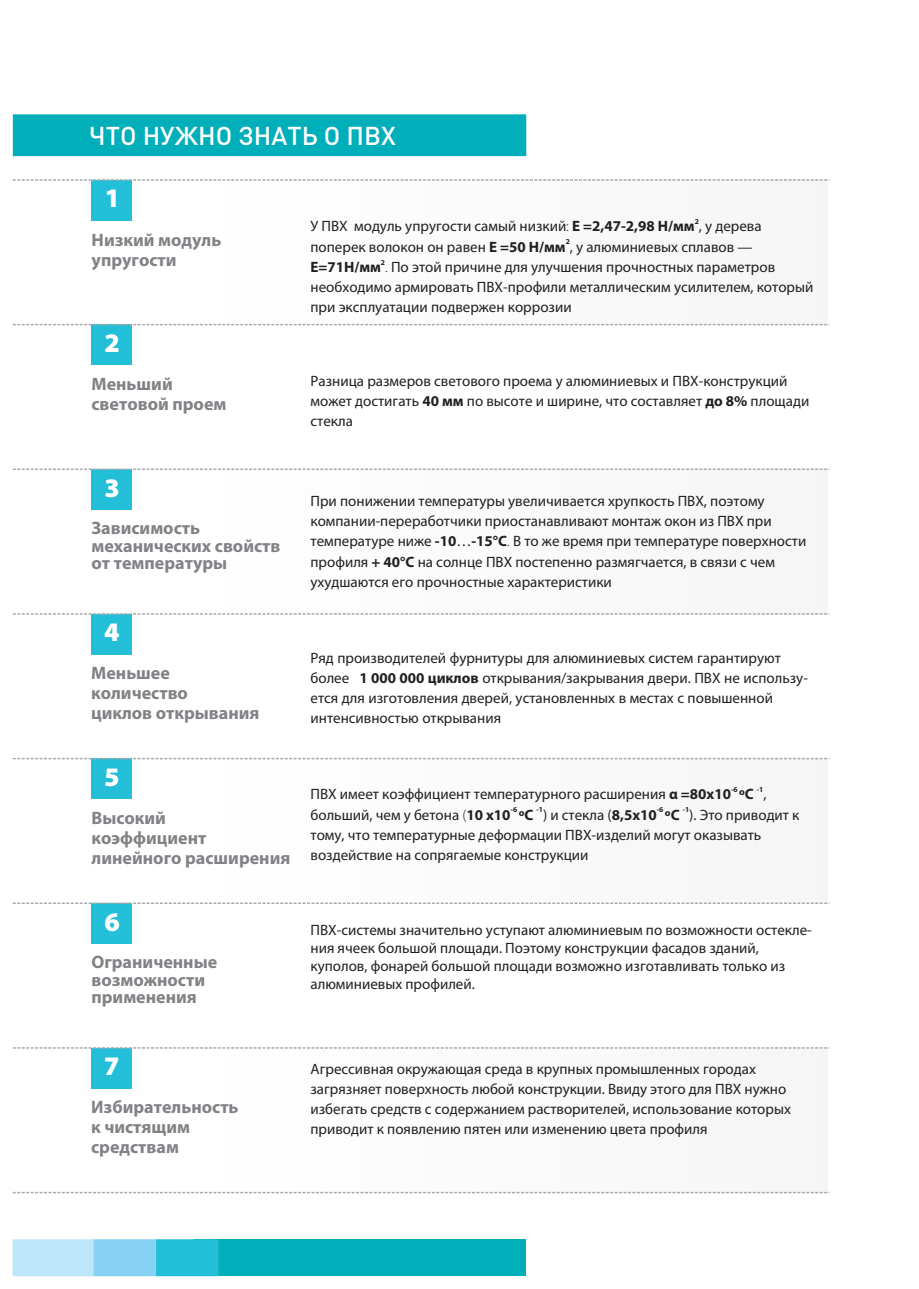
<style>
.page{position:relative;width:919px;height:1289px;background:#fff}
.page>*{position:absolute;margin:0;border:0;box-sizing:border-box;transform-origin:0 0}
.t1{font:900 26.85px "Myriad Pro";color:#fff}
.t2{font:500 25.5px "DIN Pro";color:#fff}
.t3{font:700 18px/20px "Myriad Pro";color:#808285}
.t4{font:15px/20.1px "Myriad Pro";color:#231f20}
.t5{font:700 7.5px "Myriad Pro";color:#231f20}
.s1{font-weight:300}
.s2{font-weight:700}
</style>
<div class="page">
<div style="left:81px;top:1048px;width:746px;height:144px;background:#fbfbfb"></div>
<div style="left:81px;top:759px;width:746px;height:143px;background:#fbfbfb"></div>
<div style="left:81px;top:470px;width:746px;height:143px;background:#fbfbfb"></div>
<div style="left:81px;top:180px;width:746px;height:144px;background:#fbfbfb"></div>
<div style="left:13px;top:114px;width:513px;height:42px;background:#00afb9"></div>
<div style="left:92px;top:180px;width:40px;height:40px;background:#23bfd8"></div>
<div style="left:92px;top:324px;width:40px;height:41px;background:#23bfd8"></div>
<div style="left:92px;top:614px;width:40px;height:40px;background:#23bfd8"></div>
<div style="left:92px;top:758px;width:40px;height:41px;background:#23bfd8"></div>
<div style="left:92px;top:469px;width:40px;height:41px;background:#23bfd8"></div>
<div style="left:92px;top:1047px;width:40px;height:41px;background:#23bfd8"></div>
<div style="left:92px;top:903px;width:40px;height:40px;background:#23bfd8"></div>
<svg style="left:13px;top:179px;width:816px;height:2px"></svg>
<svg style="left:13px;top:324px;width:816px;height:1px"></svg>
<svg style="left:13px;top:468px;width:816px;height:2px"></svg>
<svg style="left:13px;top:613px;width:816px;height:1px"></svg>
<svg style="left:13px;top:757px;width:816px;height:2px"></svg>
<svg style="left:13px;top:902px;width:816px;height:2px"></svg>
<svg style="left:13px;top:1047px;width:816px;height:1px"></svg>
<svg style="left:13px;top:1191px;width:816px;height:2px"></svg>
<div style="left:193px;top:1239px;width:333px;height:37px;background:#00afb9"></div>
<svg style="left:13px;top:1239px;width:205px;height:37px;background:#7ed4ed"></svg>
<h2 class="t2" style="left:89px;top:125px;width:308px">ЧТО НУЖНО ЗНАТЬ О ПВХ</h2>
<h1 class="t1" style="left:105px;top:187px;width:17px">1</h1>
<p class="t3" style="left:92px;top:231px;width:131px">Низкий модуль упругости</p>
<h1 class="t1" style="left:104px;top:332px;width:17px">2</h1>
<p class="t3" style="left:91px;top:375px;width:136px">Меньший световой проем</p>
<h1 class="t1" style="left:104px;top:476px;width:17px">3</h1>
<p class="t3" style="left:91px;top:521px;width:190px;line-height:17.2px">Зависимость механических свойств от температуры</p>
<h1 class="t1" style="left:104px;top:621px;width:17px">4</h1>
<p class="t3" style="left:91px;top:664px;width:170px">Меньшее количество<br>циклов открывания</p>
<h1 class="t1" style="left:104px;top:765px;width:17px">5</h1>
<p class="t3" style="left:92px;top:809px;width:200px">Высокий<br>коэффициент линейного расширения</p>
<h1 class="t1" style="left:104px;top:910px;width:17px">6</h1>
<p class="t3" style="left:91px;top:955px;width:127px;line-height:17.2px">Ограниченные возможности применения</p>
<h1 class="t1" style="left:104px;top:1055px;width:17px">7</h1>
<p class="t3" style="left:91px;top:1098px;width:149px">Избирательность к чистящим средствам</p>
<p class="t5" style="left:694px;top:218px;width:6px">2</p>
<p class="t4" style="left:310px;top:217px;width:452px">У ПВХ модуль упругости самый низкий<span class="s1">:</span> <span class="s2">Е =2,47-2,98 Н/мм</span> , у дерева</p>
<p class="t5" style="left:565px;top:239px;width:6px">2</p>
<p class="t4" style="left:310px;top:238px;width:443px">поперек волокон он равен <span class="s2">Е =50 Н/мм</span> , у алюминиевых сплавов —</p>
<p class="t5" style="left:381px;top:259px;width:6px">2</p>
<p class="t4" style="left:310px;top:258px;width:504px"><span class="s2">Е=71Н/мм</span> <span class="s1">.</span> По этой причине для улучшения прочностных параметров необходимо армировать ПВХ-профили металлическим усилителем, который при эксплуатации подвержен коррозии</p>
<p class="t4" style="left:310px;top:372px;width:500px">Разница размеров светового проема у алюминиевых и ПВХ-конструкций может достигать <span class="s2">40 мм</span> по высоте и ширине, что составляет <span class="s2">до 8%</span> площади стекла</p>
<p class="t4" style="left:310px;top:492px;width:497px">При понижении температуры увеличивается хрупкость ПВХ, поэтому компании-переработчики приостанавливают монтаж окон из ПВХ при температуре ниже <span class="s2">-10</span>…<span class="s2">-15°C</span><span class="s1">.</span> В то же время при температуре поверхности профиля <span class="s2">+ 40°C</span> на солнце ПВХ постепенно размягчается, в связи с чем ухудшаются его прочностные характеристики</p>
<p class="t4" style="left:310px;top:649px;width:499px">Ряд производителей фурнитуры для алюминиевых систем гарантируют более <span class="s2">1 000 000 циклов</span> открывания/закрывания двери. ПВХ не использу&shy;ется для изготовления дверей, установленных в местах с повышенной интенсивностью открывания</p>
<p class="t5" style="left:731px;top:786px;width:8px">-6</p>
<p class="t5" style="left:756px;top:786px;width:8px">-1</p>
<p class="t4" style="left:310px;top:785px;width:457px">ПВХ имеет коэффициент температурного расширения <span class="s2">α =80х10 ºС</span> ,</p>
<p class="t5" style="left:510px;top:806px;width:8px">-6</p>
<p class="t5" style="left:536px;top:806px;width:8px">-1</p>
<p class="t5" style="left:656px;top:806px;width:8px">-6</p>
<p class="t5" style="left:682px;top:806px;width:8px">-1</p>
<p class="t4" style="left:310px;top:806px;width:490px">больший, чем у бетона <span class="s1">(</span><span class="s2">10 х10 ºС</span> ) и стекла (<span class="s2">8,5х10 ºС</span> ). Это приводит к тому, что температурные деформации ПВХ-изделий могут оказывать воздействие на сопрягаемые конструкции</p>
<p class="t4" style="left:310px;top:922px;width:503px;line-height:18px">ПВХ-системы значительно уступают алюминиевым по возможности остекле&shy;ния ячеек большой площади. Поэтому конструкции фасадов зданий, куполов, фонарей большой площади возможно изготавливать только из алюминиевых профилей.</p>
<p class="t4" style="left:310px;top:1060px;width:482px">Агрессивная окружающая среда в крупных промышленных городах загрязняет поверхность любой конструкции. Ввиду этого для ПВХ нужно избегать средств с содержанием растворителей, использование которых приводит к появлению пятен или изменению цвета профиля</p>
</div>
